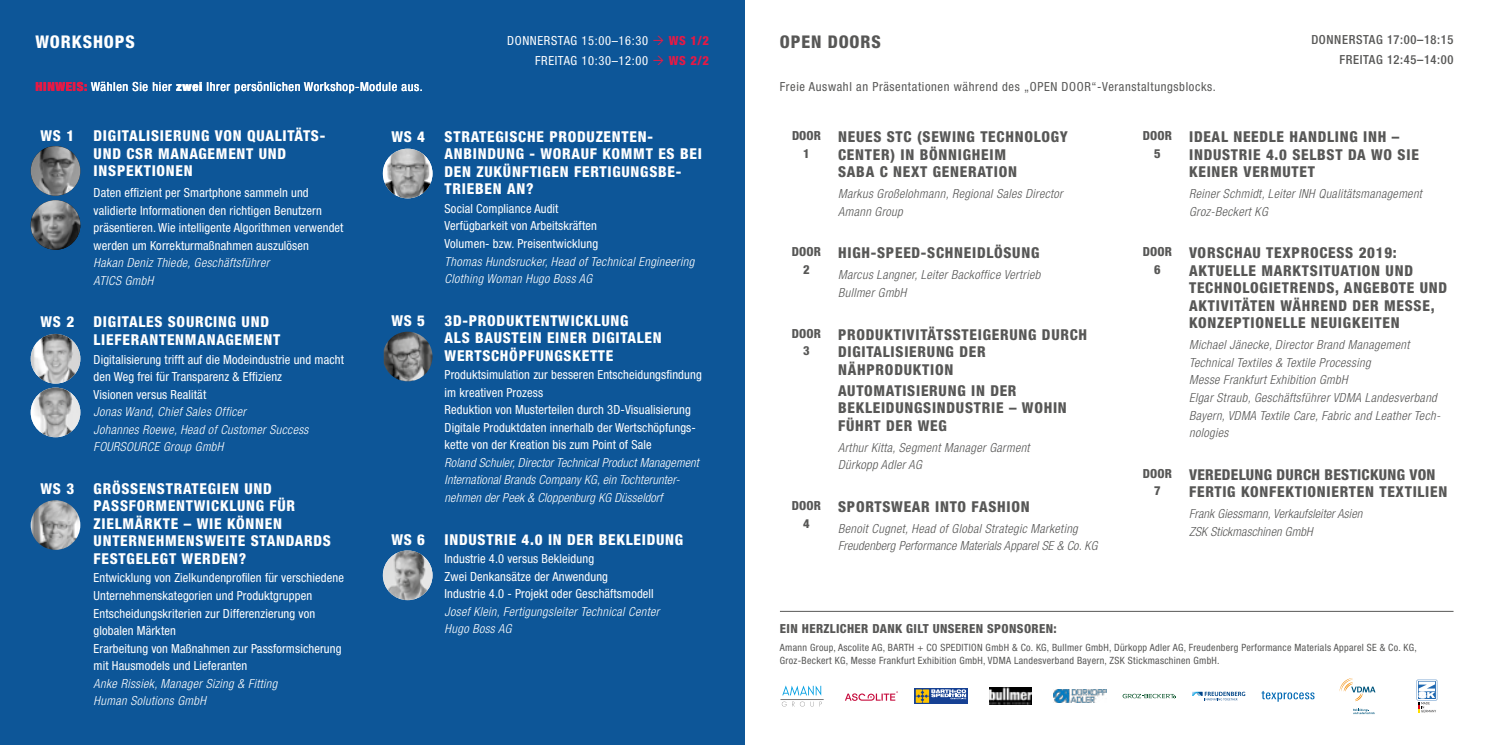
<style>
.page{position:relative;width:1489px;height:745px;background:#fff}
.page>*{position:absolute;margin:0;border:0;box-sizing:border-box;transform-origin:0 0}
.t1{font:800 condensed 17.5px "Helvetica Neue LT Std";letter-spacing:.05em;color:#fff}
.t2{font:800 condensed 17.5px "Helvetica Neue LT Std";letter-spacing:.05em;color:#575756}
.t3{font:800 condensed 15px/17.5px "Helvetica Neue LT Std";letter-spacing:.05em;color:#575756}
.t4{font:800 condensed 15px/17.5px "Helvetica Neue LT Std";letter-spacing:.05em;color:#fff}
.t5{font:800 condensed 15px/17.5px "Helvetica Neue LT Std";letter-spacing:.03em;color:#575756}
.t6{font:condensed 12.5px/17.5px "Helvetica Neue LT Std";letter-spacing:.01em;color:#fff}
.t7{font:italic 300 condensed 12.5px/17.5px "Helvetica Neue LT Std";letter-spacing:.03em;color:#575756}
.t8{font:italic 300 condensed 12.5px/17.5px "Helvetica Neue LT Std";letter-spacing:.03em;color:#fff}
.t9{font:italic 300 condensed 12.5px/17.5px "Helvetica Neue LT Std";letter-spacing:.01em;color:#575756}
.t10{font:italic 300 condensed 12.5px/17.5px "Helvetica Neue LT Std";letter-spacing:.01em;color:#fff}
.t11{font:condensed 12.5px "Helvetica Neue LT Std";letter-spacing:.05em;color:#fff}
.t12{font:800 condensed 12.5px/17.5px "Helvetica Neue LT Std";letter-spacing:.03em;color:#575756;text-align:center}
.t13{font:condensed 12.5px "Helvetica Neue LT Std";letter-spacing:.05em;color:#575756}
.t14{font:500 condensed 12.5px/19.8px "Helvetica Neue LT Std";letter-spacing:.05em;color:#575756;text-align:right}
.t15{font:800 condensed 12.5px "Helvetica Neue LT Std";color:#e61945}
.t16{font:condensed 10px/13.8px "Helvetica Neue LT Std";letter-spacing:.03em;color:#575756}
.s1{font-weight:800;color:#e61945}
.s2{font-weight:800}
</style>
<div class="page">
<div style="left:0;top:0;width:744px;height:744px;background:#0d5698"></div>
<svg style="left:1416px;top:679px;width:20px;height:21px"></svg>
<div style="left:1417px;top:680px;width:19px;height:19px;border:1px solid #fff"></div>
<svg style="left:1417px;top:681px;width:18px;height:30px"></svg>
<img style="left:989px;top:687px;width:42px;height:17px">
<svg style="left:1122px;top:693px;width:53px;height:4px"></svg>
<svg style="left:1192px;top:691px;width:53px;height:9px"></svg>
<svg style="left:781px;top:701px;width:5px;height:5px"></svg>
<svg style="left:792px;top:701px;width:19px;height:5px"></svg>
<hr style="left:780px;top:698px;width:43px;height:1px;background:#7c7b7b">
<svg style="left:782px;top:685px;width:39px;height:10px"></svg>
<img style="left:1053px;top:689px;width:53px;height:13px">
<svg style="left:845px;top:691px;width:53px;height:9px"></svg>
<div style="left:914px;top:687px;width:53px;height:16px;background:#164194"></div>
<svg style="left:915px;top:689px;width:51px;height:13px"></svg>
<svg style="left:1261px;top:691px;width:53px;height:10px"></svg>
<svg style="left:1339px;top:678px;width:36px;height:22px"></svg>
<svg style="left:1353px;top:708px;width:21px;height:5px"></svg>
<hr style="left:780px;top:610px;width:673px;height:1px;background:#575756">
<img style="left:31px;top:146px;width:49px;height:49px;border-radius:25px">
<img style="left:383px;top:550px;width:49px;height:49px;border-radius:25px">
<img style="left:31px;top:500px;width:49px;height:49px;border-radius:25px">
<img style="left:384px;top:331px;width:48px;height:50px">
<img style="left:31px;top:334px;width:49px;height:49px;border-radius:25px">
<img style="left:31px;top:387px;width:49px;height:50px;border-radius:25px">
<img style="left:383px;top:149px;width:49px;height:49px;border-radius:25px">
<img style="left:31px;top:200px;width:49px;height:50px;border-radius:25px">
<h1 class="t1" style="left:35px;top:31px;width:101px">WORKSHOPS</h1>
<p class="t11" style="left:507px;top:33px;width:142px">DONNERSTAG 15:00–16:30</p>
<p class="t15" style="left:668px;top:33px;width:42px">WS 1/2</p>
<p class="t11" style="left:535px;top:53px;width:114px">FREITAG 10:30–12:00</p>
<p class="t15" style="left:668px;top:53px;width:42px">WS 2/2</p>
<p class="t11" style="left:35px;top:79px;width:389px"><span class="s1">HINWEIS:</span> Wählen Sie hier <span class="s2">zwei</span> Ihrer persönlichen Workshop-Module aus.</p>
<p class="t4" style="left:40px;top:127px;width:35px">WS 1</p>
<p class="t4" style="left:94px;top:127px;width:233px">DIGITALISIERUNG VON QUALITÄTS-<br>UND CSR MANAGEMENT UND<br>INSPEKTIONEN</p>
<p class="t6" style="left:94px;top:184px;width:251px">Daten effizient per Smartphone sammeln und validierte Informationen den richtigen Benutzern präsentieren. Wie intelligente Algorithmen verwendet werden um Korrekturmaßnahmen auszulösen</p>
<p class="t8" style="left:94px;top:254px;width:177px">Hakan Deniz Thiede, Geschäftsführer<br>ATICS GmbH</p>
<p class="t4" style="left:40px;top:313px;width:35px">WS 2</p>
<p class="t4" style="left:94px;top:313px;width:188px">DIGITALES SOURCING UND<br>LIEFERANTENMANAGEMENT</p>
<p class="t6" style="left:94px;top:350px;width:252px">Digitalisierung trifft auf die Modeindustrie und macht den Weg frei für Transparenz &amp; Effizienz<br>Visionen versus Realität</p>
<p class="t8" style="left:94px;top:403px;width:216px">Jonas Wand, Chief Sales Officer<br>Johannes Roewe, Head of Customer Success<br>FOURSOURCE Group GmbH</p>
<p class="t4" style="left:40px;top:479px;width:35px">WS 3</p>
<p class="t4" style="left:94px;top:479px;width:239px">GRÖSSENSTRATEGIEN UND<br>PASSFORMENTWICKLUNG FÜR<br>ZIELMÄRKTE – WIE KÖNNEN<br>UNTERNEHMENSWEITE STANDARDS<br>FESTGELEGT WERDEN?</p>
<p class="t6" style="left:94px;top:569px;width:252px">Entwicklung von Zielkundenprofilen für verschiedene Unternehmenskategorien und Produktgruppen Entscheidungskriterien zur Differenzierung von globalen Märkten<br>Erarbeitung von Maßnahmen zur Passformsicherung mit Hausmodels und Lieferanten</p>
<p class="t8" style="left:94px;top:674px;width:185px">Anke Rissiek, Manager Sizing &amp; Fitting<br>Human Solutions GmbH</p>
<p class="t4" style="left:391px;top:127px;width:35px">WS 4</p>
<p class="t4" style="left:444px;top:127px;width:259px">STRATEGISCHE PRODUZENTEN-<br>ANBINDUNG - WORAUF KOMMT ES BEI<br>DEN ZUKÜNFTIGEN FERTIGUNGSBE-<br>TRIEBEN AN?</p>
<p class="t6" style="left:444px;top:199px;width:155px">Social Compliance Audit<br>Verfügbarkeit von Arbeitskräften<br>Volumen- bzw. Preisentwicklung</p>
<p class="t8" style="left:444px;top:252px;width:251px">Thomas Hundsrucker, Head of Technical Engineering<br>Clothing Woman Hugo Boss AG</p>
<p class="t4" style="left:391px;top:311px;width:35px">WS 5</p>
<p class="t4" style="left:444px;top:311px;width:219px">3D-PRODUKTENTWICKLUNG<br>ALS BAUSTEIN EINER DIGITALEN<br>WERTSCHÖPFUNGSKETTE</p>
<p class="t6" style="left:444px;top:366px;width:259px">Produktsimulation zur besseren Entscheidungsfindung im kreativen Prozess<br>Reduktion von Musterteilen durch 3D-Visualisierung Digitale Produktdaten innerhalb der Wertschöpfungs&shy;kette von der Kreation bis zum Point of Sale</p>
<p class="t10" style="left:444px;top:453px;width:256px">Roland Schuler, Director Technical Product Management<br>International Brands Company KG, ein Tochterunter&shy;nehmen der Peek &amp; Cloppenburg KG Düsseldorf</p>
<p class="t4" style="left:391px;top:530px;width:35px">WS 6</p>
<p class="t4" style="left:444px;top:530px;width:240px">INDUSTRIE 4.0 IN DER BEKLEIDUNG</p>
<p class="t6" style="left:444px;top:549px;width:211px">Industrie 4.0 versus Bekleidung<br>Zwei Denkansätze der Anwendung<br>Industrie 4.0 - Projekt oder Geschäftsmodell</p>
<p class="t8" style="left:444px;top:602px;width:216px">Josef Klein, Fertigungsleiter Technical Center<br>Hugo Boss AG</p>
<h1 class="t2" style="left:780px;top:31px;width:102px">OPEN DOORS</h1>
<p class="t13" style="left:780px;top:79px;width:437px">Freie Auswahl an Präsentationen während des „OPEN DOOR“-Veranstaltungsblocks.</p>
<p class="t14" style="left:1311px;top:30px;width:144px">DONNERSTAG 17:00–18:15<br>FREITAG 12:45–14:00</p>
<p class="t12" style="left:792px;top:127px;width:31px">DOOR<br>1</p>
<p class="t3" style="left:838px;top:127px;width:231px">NEUES STC (SEWING TECHNOLOGY<br>CENTER) IN BÖNNIGHEIM<br>SABA C NEXT GENERATION</p>
<p class="t7" style="left:838px;top:185px;width:226px">Markus Großelohmann, Regional Sales Director<br>Amann Group</p>
<p class="t12" style="left:792px;top:243px;width:31px">DOOR<br>2</p>
<p class="t3" style="left:838px;top:244px;width:203px">HIGH-SPEED-SCHNEIDLÖSUNG</p>
<p class="t7" style="left:838px;top:266px;width:204px">Marcus Langner, Leiter Backoffice Vertrieb<br>Bullmer GmbH</p>
<p class="t12" style="left:792px;top:324px;width:31px">DOOR<br>3</p>
<p class="t3" style="left:838px;top:325px;width:250px">PRODUKTIVITÄTSSTEIGERUNG DURCH<br>DIGITALISIERUNG DER<br>NÄHPRODUKTION</p>
<p class="t3" style="left:838px;top:381px;width:230px">AUTOMATISIERUNG IN DER<br>BEKLEIDUNGSINDUSTRIE – WOHIN<br>FÜHRT DER WEG</p>
<p class="t7" style="left:838px;top:438px;width:193px">Arthur Kitta, Segment Manager Garment<br>Dürkopp Adler AG</p>
<p class="t12" style="left:792px;top:496px;width:31px">DOOR<br>4</p>
<p class="t3" style="left:838px;top:497px;width:193px">SPORTSWEAR INTO FASHION</p>
<p class="t9" style="left:838px;top:519px;width:261px">Benoit Cugnet, Head of Global Strategic Marketing<br>Freudenberg Performance Materials Apparel SE &amp; Co. KG</p>
<p class="t12" style="left:1142px;top:127px;width:31px">DOOR<br>5</p>
<p class="t3" style="left:1188px;top:127px;width:231px">IDEAL NEEDLE HANDLING INH –<br>INDUSTRIE 4.0 SELBST DA WO SIE<br>KEINER VERMUTET</p>
<p class="t7" style="left:1188px;top:185px;width:234px">Reiner Schmidt, Leiter INH Qualitätsmanagement<br>Groz-Beckert KG</p>
<p class="t12" style="left:1142px;top:243px;width:31px">DOOR<br>6</p>
<p class="t3" style="left:1188px;top:244px;width:259px">VORSCHAU TEXPROCESS 2019:<br>AKTUELLE MARKTSITUATION UND<br>TECHNOLOGIETRENDS, ANGEBOTE UND<br>AKTIVITÄTEN WÄHREND DER MESSE,<br>KONZEPTIONELLE NEUIGKEITEN</p>
<p class="t7" style="left:1188px;top:336px;width:253px">Michael Jänecke, Director Brand Management Technical Textiles &amp; Textile Processing<br>Messe Frankfurt Exhibition GmbH<br>Elgar Straub, Geschäftsführer VDMA Landesverband Bayern, VDMA Textile Care, Fabric and Leather Tech&shy;nologies</p>
<p class="t12" style="left:1142px;top:464px;width:31px">DOOR<br>7</p>
<p class="t5" style="left:1188px;top:465px;width:260px">VEREDELUNG DURCH BESTICKUNG VON<br>FERTIG KONFEKTIONIERTEN TEXTILIEN</p>
<p class="t9" style="left:1188px;top:505px;width:175px">Frank Giessmann, Verkaufsleiter Asien<br>ZSK Stickmaschinen GmbH</p>
<p class="t12" style="left:780px;top:619px;width:278px">EIN HERZLICHER DANK GILT UNSEREN SPONSOREN:</p>
<p class="t16" style="left:780px;top:639px;width:638px">Amann Group, Ascolite AG, BARTH + CO SPEDITION GmbH &amp; Co. KG, Bullmer GmbH, Dürkopp Adler AG, Freudenberg Performance Materials Apparel SE &amp; Co. KG,<br>Groz-Beckert KG, Messe Frankfurt Exhibition GmbH, VDMA Landesverband Bayern, ZSK Stickmaschinen GmbH.</p>
</div>
